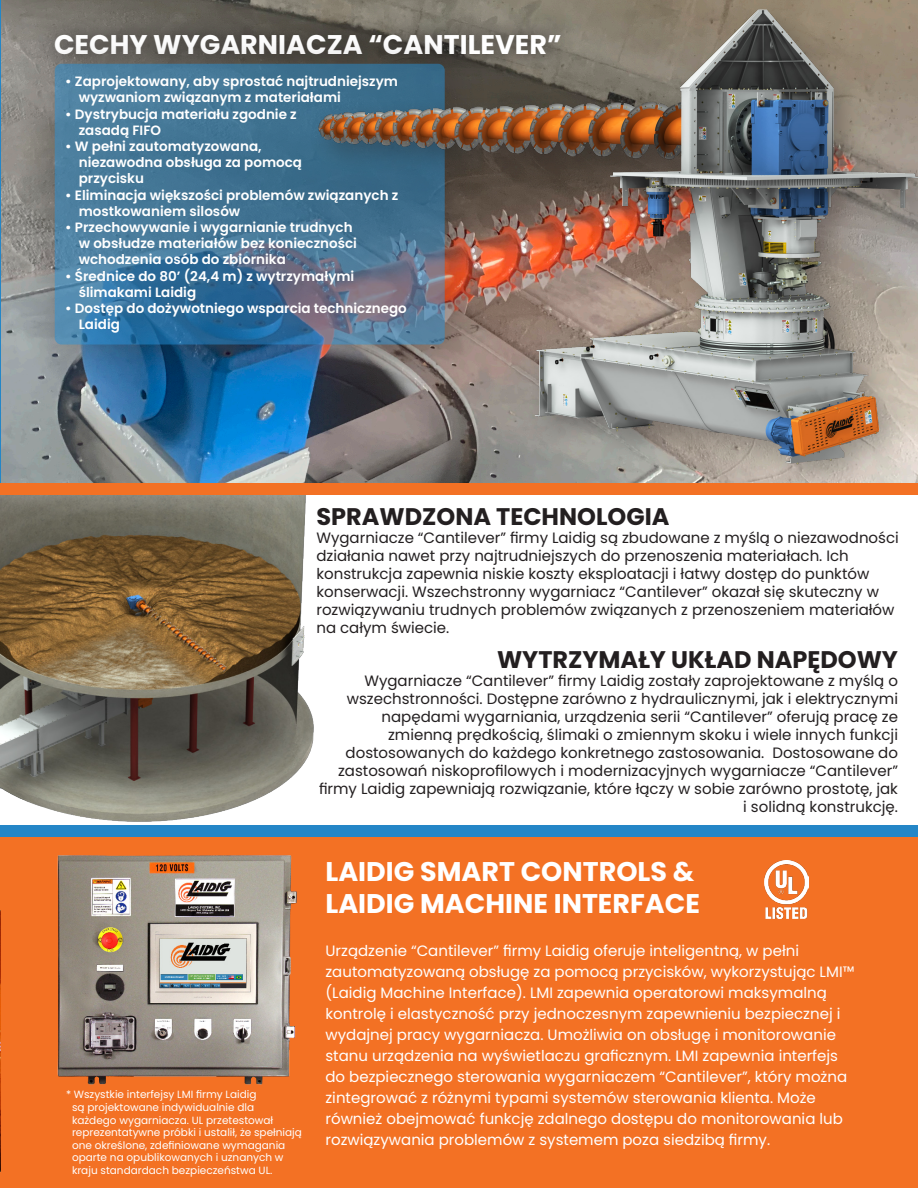
<style>
.page{position:relative;width:918px;height:1188px;background:#fff}
.page>*{position:absolute;margin:0;border:0;box-sizing:border-box;transform-origin:0 0}
.t1{font:700 27px "Poppins";color:#fff}
.t2{font:700 24px "Poppins";color:#231f20}
.t3{font:15px/18px "Poppins";color:#231f20}
.t4{font:15px/21px "Poppins";color:#fff}
.t5{font:600 13.5px/16.2px "Poppins";color:#fff}
.Bullet_List_Lg{font:10.5px/12.6px "Poppins";color:#fff}
</style>
<div class="page">
<img style="left:1px;top:0;width:306px;height:483px">
<hr style="left:0;top:0;width:1px;height:489px;background:#2486c7">
<svg style="left:33px;top:12px;width:274px;height:18px;background:#66635b"></svg>
<div style="left:21px;top:30px;width:466px;height:357px;background:#231f20;opacity:.57"></div>
<svg style="left:55px;top:64px;width:390px;height:281px;background:#407598"></svg>
<div style="left:307px;top:0;width:611px;height:496px;background:#231f20;opacity:.32"></div>
<img style="left:318px;top:3px;width:600px;height:470px">
<img style="left:1px;top:495px;width:320px;height:327px">
<div style="left:0;top:826px;width:918px;height:362px;background:#f37124"></div>
<img style="left:57px;top:855px;width:240px;height:230px">
<img style="left:764px;top:860px;width:44px;height:58px">
<div style="left:0;top:825px;width:918px;height:11px;background:#2486c7"></div>
<div style="left:1px;top:483px;width:917px;height:12px;background:#f37124"></div>
<img style="left:0;top:910px;width:1px;height:262px">
<svg style="left:0;top:483px;width:1px;height:12px"></svg>
<p class="t1" style="left:54px;top:29px;width:509px">CECHY WYGARNIACZA “CANTILEVER”</p>
<p class="t5" style="left:79px;top:73px;width:321px;text-indent:-14px">• Zaprojektowany, aby sprostać najtrudniejszym wyzwaniom związanym z materiałami</p>
<p class="t5" style="left:79px;top:106px;width:220px;text-indent:-14px">• Dystrybucja materiału zgodnie z zasadą FIFO</p>
<p class="t5" style="left:79px;top:138px;width:225px;text-indent:-14px">• W pełni zautomatyzowana, niezawodna obsługa za pomocą przycisku</p>
<p class="t5" style="left:79px;top:187px;width:321px;text-indent:-14px">• Eliminacja większości problemów związanych z mostkowaniem silosów</p>
<p class="t5" style="left:79px;top:219px;width:280px;text-indent:-14px">• Przechowywanie i wygarnianie trudnych w obsłudze materiałów bez konieczności wchodzenia osób do zbiornika</p>
<p class="t5" style="left:79px;top:268px;width:277px;text-indent:-14px">• Średnice do 80’ (24,4 m) z wytrzymałymi ślimakami Laidig</p>
<p class="t5" style="left:79px;top:300px;width:330px;text-indent:-14px">• Dostęp do dożywotniego wsparcia technicznego<br>Laidig</p>
<p class="t2" style="left:316px;top:503px;width:355px">SPRAWDZONA TECHNOLOGIA</p>
<p class="t3" style="left:316px;top:529px;width:584px">Wygarniacze “Cantilever” firmy Laidig są zbudowane z myślą o niezawodności działania nawet przy najtrudniejszych do przenoszenia materiałach. Ich konstrukcja zapewnia niskie koszty eksploatacji i łatwy dostęp do punktów konserwacji. Wszechstronny wygarniacz “Cantilever” okazał się skuteczny w rozwiązywaniu trudnych problemów związanych z przenoszeniem materiałów na całym świecie.</p>
<p class="t2" style="left:497px;top:646px;width:403px">WYTRZYMAŁY UKŁAD NAPĘDOWY</p>
<p class="t3" style="left:319px;top:672px;width:581px;text-align:right">Wygarniacze “Cantilever” firmy Laidig zostały zaprojektowane z myślą o wszechstronności. Dostępne zarówno z hydraulicznymi, jak i elektrycznymi napędami wygarniania, urządzenia serii “Cantilever” oferują pracę ze zmienną prędkością, ślimaki o zmiennym skoku i wiele innych funkcji dostosowanych do każdego konkretnego zastosowania. Dostosowane do zastosowań niskoprofilowych i modernizacyjnych wygarniacze “Cantilever” firmy Laidig zapewniają rozwiązanie, które łączy w sobie zarówno prostotę, jak i solidną konstrukcję.</p>
<p class="Bullet_List_Lg" style="left:72px;top:1088px;width:231px;text-indent:-6px">* Wszystkie interfejsy LMI firmy Laidig<br>są projektowane indywidualnie dla<br>każdego wygarniacza. UL przetestował reprezentatywne próbki i ustalił, że spełniają one określone, zdefiniowane wymagania oparte na opublikowanych i uznanych w kraju standardach bezpieczeństwa UL.</p>
<p class="t1" style="left:326px;top:856px;width:370px">LAIDIG SMART CONTROLS &amp;</p>
<p class="t1" style="left:326px;top:888px;width:376px">LAIDIG MACHINE INTERFACE</p>
<p class="t4" style="left:326px;top:940px;width:530px">Urządzenie “Cantilever” firmy Laidig oferuje inteligentną, w pełni zautomatyzowaną obsługę za pomocą przycisków, wykorzystując LMI™ (Laidig Machine Interface). LMI zapewnia operatorowi maksymalną kontrolę i elastyczność przy jednoczesnym zapewnieniu bezpiecznej i wydajnej pracy wygarniacza. Umożliwia on obsługę i monitorowanie stanu urządzenia na wyświetlaczu graficznym. LMI zapewnia interfejs do bezpiecznego sterowania wygarniaczem “Cantilever”, który można zintegrować z różnymi typami systemów sterowania klienta. Może również obejmować funkcję zdalnego dostępu do monitorowania lub rozwiązywania problemów z systemem poza siedzibą firmy.</p>
</div>
